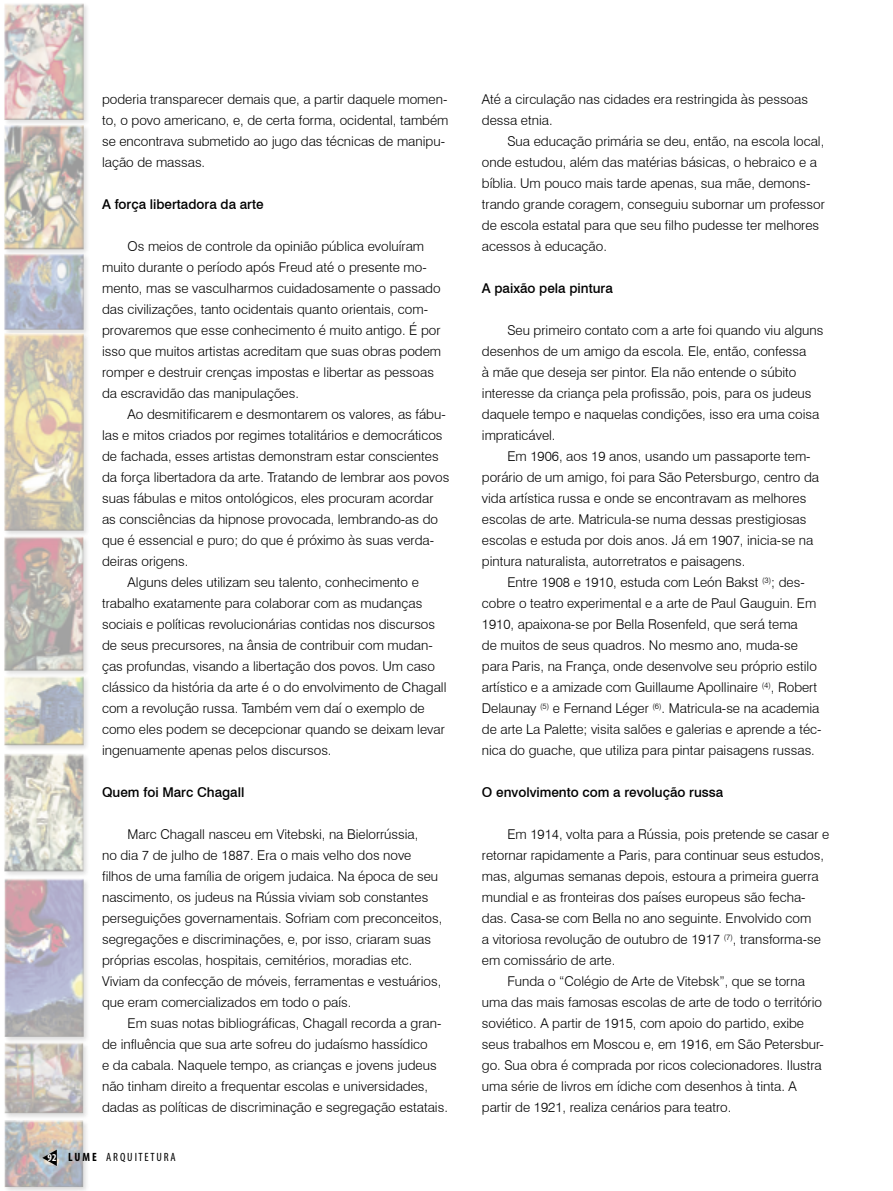
<style>
.page{position:relative;width:893px;height:1191px;background:#fff}
.page>*{position:absolute;margin:0;border:0;box-sizing:border-box;transform-origin:0 0}
.t1{font:300 13.5px/21px "Swiss 721 BT";color:#000}
.t2{font:500 13.5px "Swiss 721 BT";color:#000}
.t3{font:condensed 12px "Myriad";color:#000}
.s1{font-weight:700;font-size:10.5px;color:#fff}
.s2{font-weight:700}
</style>
<div class="page">
<div style="left:3px;top:2px;width:87px;height:1189px;background:#f6f6f6"></div>
<div style="left:2px;top:3px;width:83px;height:1187px;background:#000;opacity:.75"></div>
<svg style="left:42px;top:1149px;width:15px;height:17px"></svg>
<p class="t1" style="left:102px;top:88px;width:348px">poderia transparecer demais que, a partir daquele momen&shy;to, o povo americano, e, de certa forma, ocidental, também se encontrava submetido ao jugo das técnicas de manipu&shy;lação de massas.</p>
<p class="t2" style="left:102px;top:196px;width:163px">A força libertadora da arte</p>
<p class="t1" style="left:102px;top:235px;width:341px;text-indent:26px">Os meios de controle da opinião pública evoluíram muito durante o período após Freud até o presente mo&shy;mento, mas se vasculharmos cuidadosamente o passado das civilizações, tanto ocidentais quanto orientais, com&shy;provaremos que esse conhecimento é muito antigo. É por isso que muitos artistas acreditam que suas obras podem romper e destruir crenças impostas e libertar as pessoas da escravidão das manipulações.</p>
<p class="t1" style="left:128px;top:403px;width:320px">Ao desmitificarem e desmontarem os valores, as fábu-</p>
<p class="t1" style="left:102px;top:424px;width:342px">las e mitos criados por regimes totalitários e democráticos</p>
<p class="t1" style="left:102px;top:445px;width:338px">de fachada, esses artistas demonstram estar conscientes</p>
<p class="t1" style="left:102px;top:466px;width:349px">da força libertadora da arte. Tratando de lembrar aos povos</p>
<p class="t1" style="left:102px;top:487px;width:333px">suas fábulas e mitos ontológicos, eles procuram acordar</p>
<p class="t1" style="left:102px;top:508px;width:338px">as consciências da hipnose provocada, lembrando-as do</p>
<p class="t1" style="left:102px;top:529px;width:334px">que é essencial e puro; do que é próximo às suas verda-</p>
<p class="t1" style="left:102px;top:550px;width:88px">deiras origens.</p>
<p class="t1" style="left:128px;top:571px;width:293px">Alguns deles utilizam seu talento, conhecimento e</p>
<p class="t1" style="left:102px;top:592px;width:322px">trabalho exatamente para colaborar com as mudanças</p>
<p class="t1" style="left:102px;top:613px;width:335px">sociais e políticas revolucionárias contidas nos discursos</p>
<p class="t1" style="left:102px;top:635px;width:332px">de seus precursores, na ânsia de contribuir com mudan-</p>
<p class="t1" style="left:102px;top:656px;width:335px">ças profundas, visando a libertação dos povos. Um caso</p>
<p class="t1" style="left:102px;top:677px;width:346px">clássico da história da arte é o do envolvimento de Chagall</p>
<p class="t1" style="left:102px;top:698px;width:324px">com a revolução russa. Também vem daí o exemplo de</p>
<p class="t1" style="left:102px;top:719px;width:344px">como eles podem se decepcionar quando se deixam levar</p>
<p class="t1" style="left:102px;top:740px;width:231px">ingenuamente apenas pelos discursos.</p>
<p class="t2" style="left:102px;top:784px;width:144px">Quem foi Marc Chagall</p>
<p class="t1" style="left:102px;top:824px;width:342px;text-indent:26px">Marc Chagall nasceu em Vitebski, na Bielorrússia,<br>no dia 7 de julho de 1887. Era o mais velho dos nove filhos de uma família de origem judaica. Na época de seu nascimento, os judeus na Rússia viviam sob constantes perseguições governamentais. Sofriam com preconceitos, segregações e discriminações, e, por isso, criaram suas próprias escolas, hospitais, cemitérios, moradias etc.<br>Viviam da confecção de móveis, ferramentas e vestuários, que eram comercializados em todo o país.</p>
<p class="t1" style="left:102px;top:1013px;width:347px;text-indent:26px">Em suas notas bibliográficas, Chagall recorda a gran&shy;de influência que sua arte sofreu do judaísmo hassídico<br>e da cabala. Naquele tempo, as crianças e jovens judeus não tinham direito a frequentar escolas e universidades, dadas as políticas de discriminação e segregação estatais.</p>
<p class="t3" style="left:48px;top:1151px;width:130px"><span class="s1">92</span> <span class="s2">L U M E</span> A R Q U I T E T U R A</p>
<p class="t1" style="left:482px;top:89px;width:328px">Até a circulação nas cidades era restringida às pessoas dessa etnia.</p>
<p class="t1" style="left:482px;top:131px;width:344px;text-indent:26px">Sua educação primária se deu, então, na escola local, onde estudou, além das matérias básicas, o hebraico e a bíblia. Um pouco mais tarde apenas, sua mãe, demons&shy;trando grande coragem, conseguiu subornar um professor de escola estatal para que seu filho pudesse ter melhores acessos à educação.</p>
<p class="t2" style="left:482px;top:280px;width:132px">A paixão pela pintura</p>
<p class="t1" style="left:482px;top:320px;width:343px;text-indent:26px">Seu primeiro contato com a arte foi quando viu alguns desenhos de um amigo da escola. Ele, então, confessa<br>à mãe que deseja ser pintor. Ela não entende o súbito interesse da criança pela profissão, pois, para os judeus daquele tempo e naquelas condições, isso era uma coisa impraticável.</p>
<p class="t1" style="left:482px;top:446px;width:339px;text-indent:26px">Em 1906, aos 19 anos, usando um passaporte tem&shy;porário de um amigo, foi para São Petersburgo, centro da vida artística russa e onde se encontravam as melhores escolas de arte. Matricula-se numa dessas prestigiosas escolas e estuda por dois anos. Já em 1907, inicia-se na pintura naturalista, autorretratos e paisagens.</p>
<p class="t1" style="left:482px;top:572px;width:341px;text-indent:26px">Entre 1908 e 1910, estuda com León Bakst <sup>(3)</sup>; des&shy;cobre o teatro experimental e a arte de Paul Gauguin. Em 1910, apaixona-se por Bella Rosenfeld, que será tema<br>de muitos de seus quadros. No mesmo ano, muda-se para Paris, na França, onde desenvolve seu próprio estilo artístico e a amizade com Guillaume Apollinaire <sup>(4)</sup>, Robert Delaunay <sup>(5)</sup> e Fernand Léger <sup>(6)</sup>. Matricula-se na academia de arte La Palette; visita salões e galerias e aprende a téc&shy;nica do guache, que utiliza para pintar paisagens russas.</p>
<p class="t2" style="left:482px;top:784px;width:243px">O envolvimento com a revolução russa</p>
<p class="t1" style="left:507px;top:823px;width:323px">Em 1914, volta para a Rússia, pois pretende se casar e</p>
<p class="t1" style="left:482px;top:844px;width:344px">retornar rapidamente a Paris, para continuar seus estudos,</p>
<p class="t1" style="left:482px;top:865px;width:338px">mas, algumas semanas depois, estoura a primeira guerra</p>
<p class="t1" style="left:482px;top:886px;width:325px">mundial e as fronteiras dos países europeus são fecha-</p>
<p class="t1" style="left:482px;top:907px;width:331px">das. Casa-se com Bella no ano seguinte. Envolvido com</p>
<p class="t1" style="left:482px;top:928px;width:341px">a vitoriosa revolução de outubro de 1917 <sup>(7)</sup>, transforma-se</p>
<p class="t1" style="left:482px;top:949px;width:135px">em comissário de arte.</p>
<p class="t1" style="left:507px;top:970px;width:299px">Funda o “Colégio de Arte de Vitebsk”, que se torna</p>
<p class="t1" style="left:482px;top:991px;width:342px">uma das mais famosas escolas de arte de todo o território</p>
<p class="t1" style="left:482px;top:1012px;width:324px">soviético. A partir de 1915, com apoio do partido, exibe</p>
<p class="t1" style="left:482px;top:1033px;width:344px">seus trabalhos em Moscou e, em 1916, em São Petersbur-</p>
<p class="t1" style="left:482px;top:1054px;width:341px">go. Sua obra é comprada por ricos colecionadores. Ilustra</p>
<p class="t1" style="left:482px;top:1075px;width:316px">uma série de livros em ídiche com desenhos à tinta. A</p>
<p class="t1" style="left:482px;top:1096px;width:251px">partir de 1921, realiza cenários para teatro.</p>
</div>
